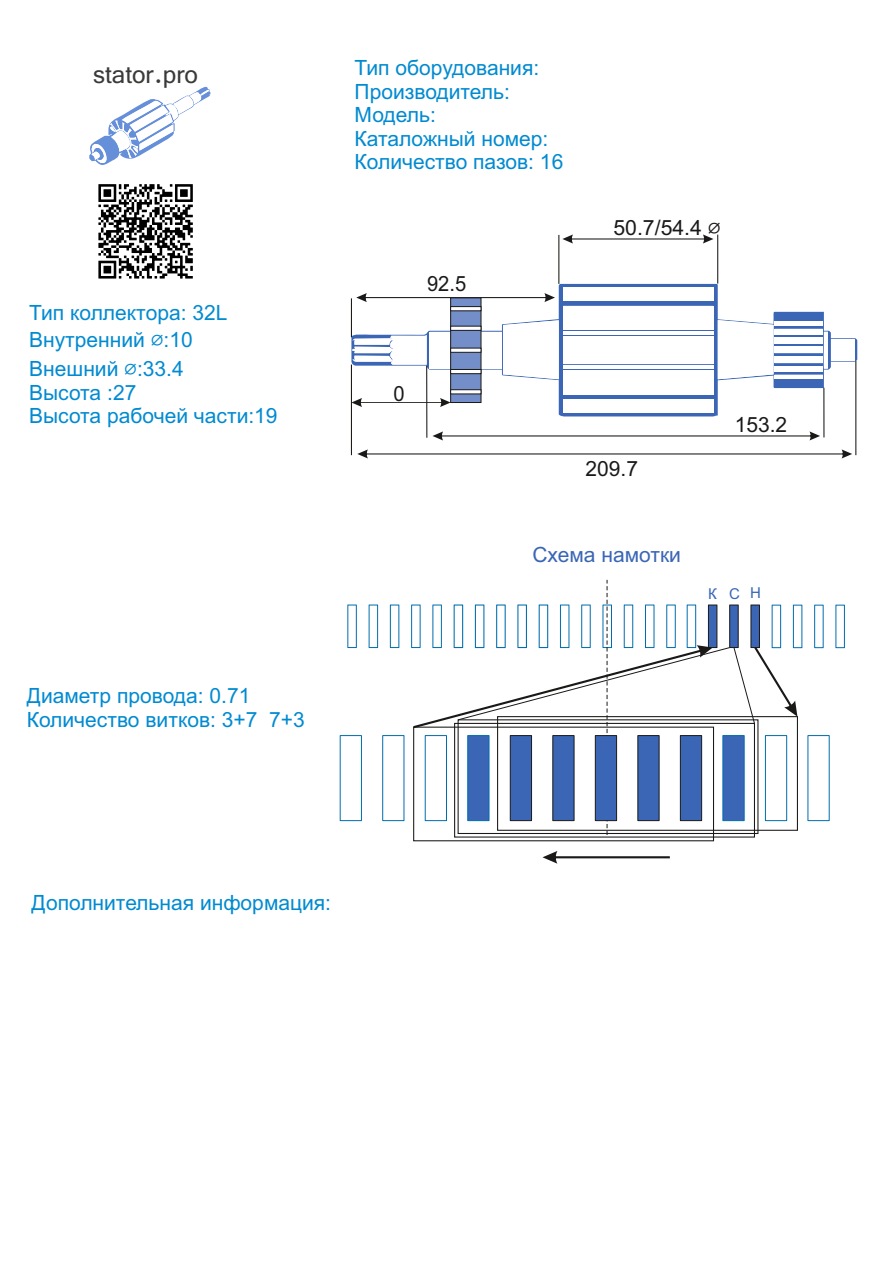
<style>
.page{position:relative;width:893px;height:1263px;background:#fff}
.page>*{position:absolute;margin:0;border:0;box-sizing:border-box;transform-origin:0 0}
.t1{font:27px "Vrinda";color:#3b3a39}
.t2{font:21px/23.4px "Arial";color:#008ad1}
.t3{font:21px "Arial";color:#1a1918}
.t4{font:21px "Arial";color:#3a66b5}
.t5{font:21px "Arial";color:#1a1918;scale:.96 1}
.t6{font:15px "Arial";color:#3a66b5}
.s1{font-family:"Cambria";font-size:24px}
</style>
<div class="page">
<div style="left:340px;top:735px;width:22px;height:86px;background:#fff;border:1px solid #006dae"></div>
<div style="left:382px;top:735px;width:22px;height:86px;background:#fff;border:1px solid #006dae"></div>
<div style="left:807px;top:735px;width:23px;height:86px;background:#fff;border:1px solid #006dae"></div>
<div style="left:793px;top:605px;width:9px;height:43px;background:#fff;border:1px solid #006dae"></div>
<div style="left:814px;top:605px;width:10px;height:43px;background:#fff;border:1px solid #006dae"></div>
<div style="left:835px;top:605px;width:10px;height:43px;background:#fff;border:1px solid #006dae"></div>
<div style="left:347px;top:605px;width:10px;height:43px;background:#fff;border:1px solid #006dae"></div>
<div style="left:369px;top:605px;width:9px;height:43px;background:#fff;border:1px solid #006dae"></div>
<div style="left:390px;top:605px;width:9px;height:43px;background:#fff;border:1px solid #006dae"></div>
<svg style="left:411px;top:605px;width:10px;height:43px"></svg>
<svg style="left:542px;top:851px;width:128px;height:13px"></svg>
<svg style="left:89px;top:86px;width:121px;height:79px"></svg>
<svg style="left:351px;top:284px;width:506px;height:132px"></svg>
<div style="left:563px;top:336px;width:150px;height:28px;background:#fff"></div>
<div style="left:563px;top:370px;width:150px;height:25px;background:#fff"></div>
<div style="left:563px;top:306px;width:150px;height:24px;background:#fff"></div>
<svg style="left:718px;top:320px;width:55px;height:59px"></svg>
<svg style="left:503px;top:320px;width:56px;height:59px"></svg>
<div style="left:430px;top:332px;width:72px;height:37px;background:#fff"></div>
<div style="left:563px;top:399px;width:150px;height:14px;background:#fff"></div>
<div style="left:563px;top:287px;width:150px;height:14px;background:#fff"></div>
<svg style="left:352px;top:335px;width:75px;height:30px"></svg>
<hr style="left:563px;top:331px;width:150px;height:4px;background:#fff">
<hr style="left:563px;top:365px;width:150px;height:4px;background:#fff">
<div style="left:831px;top:339px;width:23px;height:22px;background:#fff"></div>
<div style="left:774px;top:357px;width:49px;height:6px;background:#fff"></div>
<div style="left:774px;top:347px;width:49px;height:6px;background:#fff"></div>
<div style="left:774px;top:337px;width:49px;height:7px;background:#fff"></div>
<div style="left:774px;top:366px;width:49px;height:6px;background:#fff"></div>
<div style="left:774px;top:329px;width:49px;height:5px;background:#fff"></div>
<div style="left:774px;top:321px;width:49px;height:5px;background:#fff"></div>
<hr style="left:774px;top:375px;width:49px;height:4px;background:#fff">
<svg style="left:824px;top:332px;width:4px;height:37px"></svg>
<hr style="left:558px;top:235px;width:1px;height:49px;background:#1a1918">
<hr style="left:717px;top:235px;width:1px;height:49px;background:#1a1918">
<svg style="left:562px;top:234px;width:151px;height:10px"></svg>
<hr style="left:351px;top:365px;width:1px;height:90px;background:#1a1918">
<hr style="left:855px;top:361px;width:1px;height:94px;background:#1a1918">
<svg style="left:357px;top:449px;width:495px;height:9px"></svg>
<hr style="left:351px;top:298px;width:1px;height:39px;background:#1a1918">
<svg style="left:356px;top:293px;width:199px;height:9px"></svg>
<hr style="left:823px;top:388px;width:1px;height:49px;background:#1a1918">
<hr style="left:426px;top:366px;width:1px;height:72px;background:#1a1918">
<svg style="left:432px;top:431px;width:388px;height:9px"></svg>
<svg style="left:98px;top:184px;width:95px;height:95px"></svg>
<div style="left:450px;top:297px;width:31px;height:106px;background:#738ec8;border:1px solid #1a1918"></div>
<svg style="left:450px;top:306px;width:31px;height:5px"></svg>
<svg style="left:450px;top:389px;width:31px;height:5px"></svg>
<svg style="left:450px;top:348px;width:31px;height:5px"></svg>
<svg style="left:450px;top:326px;width:31px;height:5px"></svg>
<svg style="left:450px;top:369px;width:31px;height:5px"></svg>
<svg style="left:352px;top:398px;width:99px;height:9px"></svg>
<svg style="left:413px;top:580px;width:384px;height:255px"></svg>
<p class="t1" style="left:93px;top:56px;width:106px">stator.pro</p>
<p class="t2" style="left:355px;top:56px;width:210px">Тип оборудования:<br>Производитель:<br>Модель:<br>Каталожный номер:<br>Количество пазов: 16</p>
<p class="t2" style="left:29px;top:299px;width:200px;line-height:27.8px">Тип коллектора: 32L<br>Внутренний <span class="s1">⌀</span>:10<br>Внешний <span class="s1">⌀</span>:33.4</p>
<p class="t2" style="left:29px;top:381px;width:250px">Высота :27<br>Высота рабочей части:19</p>
<p class="t5" style="left:427px;top:270px;width:42px">92.5</p>
<p class="t5" style="left:393px;top:380px;width:13px">0</p>
<p class="t3" style="left:613px;top:214px;width:109px">50.7/54.4 <span class="s1">⌀</span></p>
<p class="t3" style="left:586px;top:455px;width:54px">209.7</p>
<p class="t3" style="left:735px;top:411px;width:54px">153.2</p>
<p class="t4" style="left:532px;top:541px;width:150px">Схема намотки</p>
<p class="t2" style="left:27px;top:684px;width:279px">Диаметр провода: 0.71<br>Количество витков: 3+7 7+3</p>
<p class="t2" style="left:32px;top:891px;width:301px">Дополнительная информация:</p>
<p class="t6" style="left:708px;top:583px;width:55px">КСН</p>
</div>
